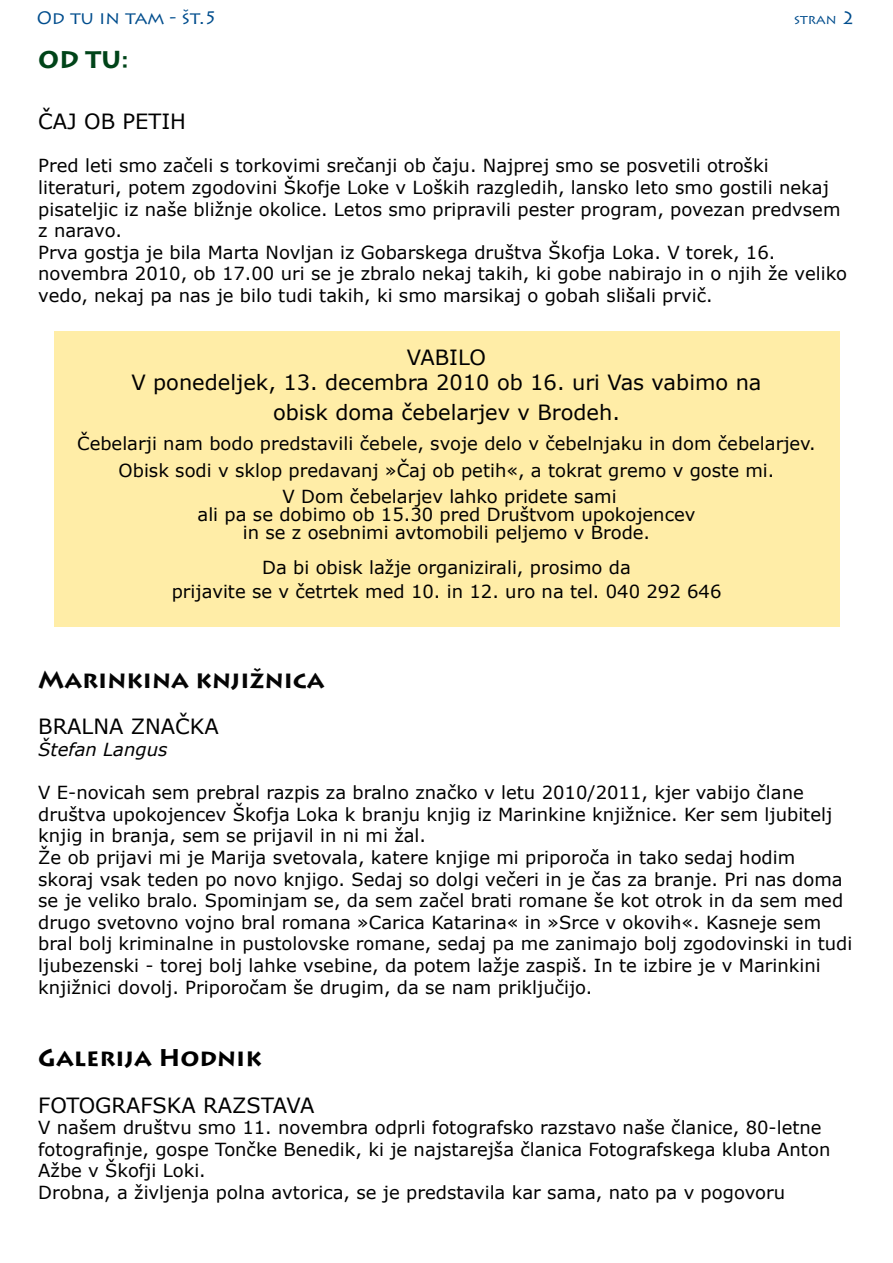
<style>
.page{position:relative;width:893px;height:1263px;background:#fff}
.page>*{position:absolute;margin:0;border:0;box-sizing:border-box;transform-origin:0 0}
.Default{font:700 24px "Lithos Pro";color:#050505}
.Default-2{font:700 24px "Lithos Pro";color:#000}
.Default-3{font:700 24px "Lithos Pro";color:#004419}
.Default-4{font:21px "Verdana";color:#000}
.Default-5{font:18px/21.6px "Verdana";color:#000}
.Default-6{font:18px "Lithos Pro";color:#004d8d}
.Default-7{font:italic 18px "Verdana";color:#000}
.t1{font:13.5px "Lithos Pro";color:#004d8d}
.s1{font-size:18px}
</style>
<div class="page">
<div style="left:54px;top:332px;width:786px;height:295px;background:#ffeda7"></div>
<p class="Default-6" style="left:37px;top:8px;width:182px">OD TU IN TAM - ŠT.5</p>
<p class="t1" style="left:794px;top:11px;width:62px">STRAN <span class="s1">2</span></p>
<p class="Default-3" style="left:38px;top:46px;width:92px">OD TU:</p>
<p class="Default-4" style="left:38px;top:108px;width:149px">ČAJ OB PETIH</p>
<p class="Default-5" style="left:38px;top:154px;width:804px">Pred leti smo začeli s torkovimi srečanji ob čaju. Najprej smo se posvetili otroški literaturi, potem zgodovini Škofje Loke v Loških razgledih, lansko leto smo gostili nekaj pisateljic iz naše bližnje okolice. Letos smo pripravili pester program, povezan predvsem z naravo.</p>
<p class="Default-5" style="left:38px;top:241px;width:810px">Prva gostja je bila Marta Novljan iz Gobarskega društva Škofja Loka. V torek, 16. novembra 2010, ob 17.00 uri se je zbralo nekaj takih, ki gobe nabirajo in o njih že veliko vedo, nekaj pa nas je bilo tudi takih, ki smo marsikaj o gobah slišali prvič.</p>
<p class="Default-4" style="left:407px;top:344px;width:81px">VABILO</p>
<p class="Default-4" style="left:131px;top:369px;width:632px">V ponedeljek, 13. decembra 2010 ob 16. uri Vas vabimo na</p>
<p class="Default-4" style="left:273px;top:399px;width:349px">obisk doma čebelarjev v Brodeh.</p>
<p class="Default-5" style="left:77px;top:432px;width:740px">Čebelarji nam bodo predstavili čebele, svoje delo v čebelnjaku in dom čebelarjev.</p>
<p class="Default-5" style="left:119px;top:459px;width:657px">Obisk sodi v sklop predavanj »Čaj ob petih«, a tokrat gremo v goste mi.</p>
<p class="Default-5" style="left:283px;top:485px;width:336px">V Dom čebelarjev lahko pridete sami</p>
<p class="Default-5" style="left:198px;top:503px;width:499px">ali pa se dobimo ob 15.30 pred Društvom upokojencev</p>
<p class="Default-5" style="left:243px;top:521px;width:409px">in se z osebnimi avtomobili peljemo v Brode.</p>
<p class="Default-5" style="left:262px;top:556px;width:370px">Da bi obisk lažje organizirali, prosimo da</p>
<p class="Default-5" style="left:172px;top:580px;width:551px">prijavite se v četrtek med 10. in 12. uro na tel. 040 292 646</p>
<p class="Default" style="left:38px;top:665px;width:288px">Marinkina knjižnica</p>
<p class="Default-4" style="left:38px;top:713px;width:182px">BRALNA ZNAČKA</p>
<p class="Default-7" style="left:38px;top:738px;width:131px">Štefan Langus</p>
<p class="Default-5" style="left:38px;top:781px;width:795px">V E-novicah sem prebral razpis za bralno značko v letu 2010/2011, kjer vabijo člane društva upokojencev Škofja Loka k branju knjig iz Marinkine knjižnice. Ker sem ljubitelj knjig in branja, sem se prijavil in ni mi žal.</p>
<p class="Default-5" style="left:38px;top:846px;width:816px">Že ob prijavi mi je Marija svetovala, katere knjige mi priporoča in tako sedaj hodim skoraj vsak teden po novo knjigo. Sedaj so dolgi večeri in je čas za branje. Pri nas doma se je veliko bralo. Spominjam se, da sem začel brati romane še kot otrok in da sem med drugo svetovno vojno bral romana »Carica Katarina« in »Srce v okovih«. Kasneje sem bral bolj kriminalne in pustolovske romane, sedaj pa me zanimajo bolj zgodovinski in tudi ljubezenski - torej bolj lahke vsebine, da potem lažje zaspiš. In te izbire je v Marinkini knjižnici dovolj. Priporočam še drugim, da se nam priključijo.</p>
<p class="Default-2" style="left:38px;top:1043px;width:225px">Galerija Hodnik</p>
<p class="Default-4" style="left:38px;top:1091px;width:278px">FOTOGRAFSKA RAZSTAVA</p>
<p class="Default-5" style="left:38px;top:1116px;width:794px">V našem društvu smo 11. novembra odprli fotografsko razstavo naše članice, 80-letne fotografinje, gospe Tončke Benedik, ki je najstarejša članica Fotografskega kluba Anton<br>Ažbe v Škofji Loki.</p>
<p class="Default-5" style="left:38px;top:1181px;width:748px">Drobna, a življenja polna avtorica, se je predstavila kar sama, nato pa v pogovoru</p>
</div>
